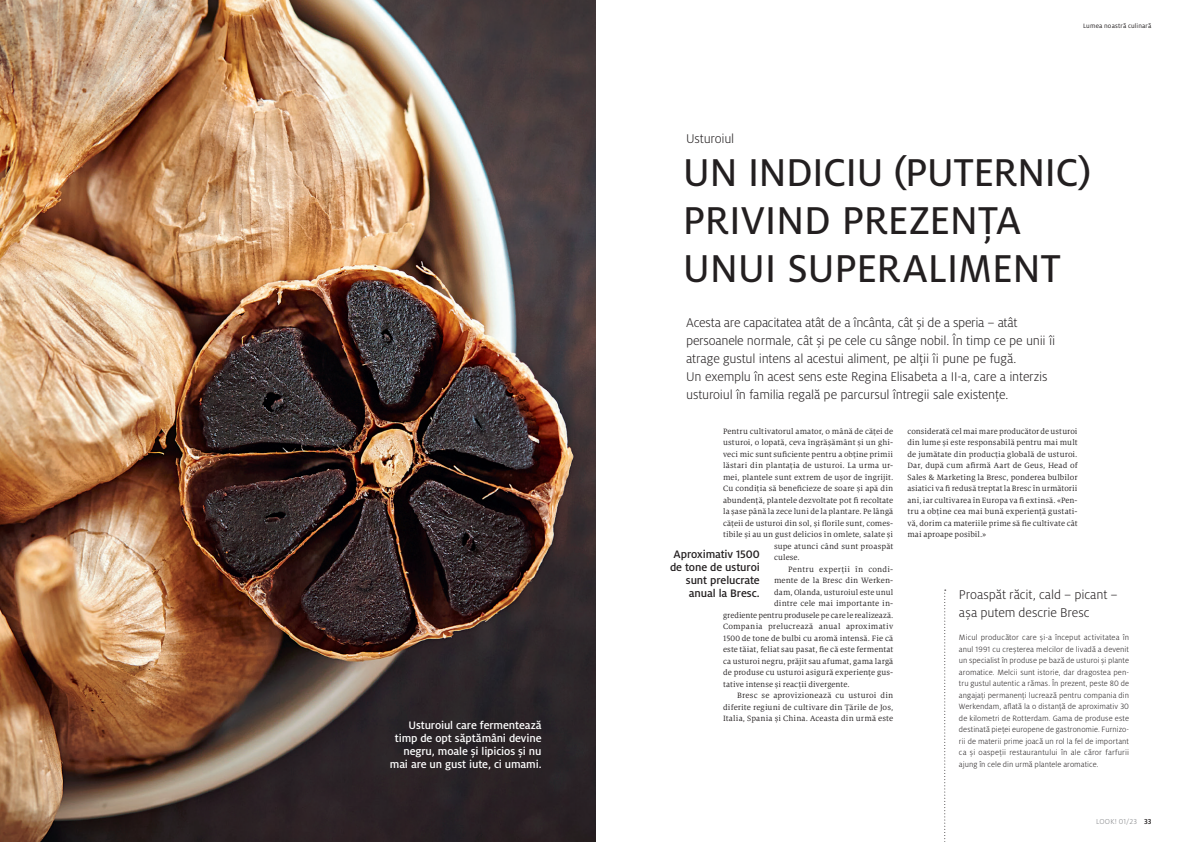
<style>
.page{position:relative;width:1191px;height:842px;background:#fff}
.page>*{position:absolute;margin:0;border:0;box-sizing:border-box;transform-origin:0 0}
.t1{font:43px/48px "Milo Pro Text";letter-spacing:-.01em;color:#231f20}
.t2{font:300 14px/18px "Milo Pro";letter-spacing:-.015em;color:#231f20}
.t3{font:500 12px/13px "Milo Pro";letter-spacing:-.01em;color:#fff;text-align:right}
.t4{font:500 12px/13px "Milo Pro";letter-spacing:-.01em;color:#231f20;text-align:right}
.t5{font:8.5px/11.5px "Milo Serif Pro";letter-spacing:.01em;color:#231f20;text-align:justify}
.t6{font:300 8.5px/11.5px "Milo Pro";letter-spacing:.005em;color:#231f20;text-align:justify}
.t7{font:8.5px "Milo Serif Pro";letter-spacing:.03em;color:#231f20}
.t8{font:8.5px "Milo Serif Pro";letter-spacing:.035em;color:#231f20}
.t9{font:300 8px "Milo Pro";letter-spacing:.025em;color:#808285}
.t10{font:7px "Milo Pro";letter-spacing:.02em;color:#231f20}
.s1{font-weight:500;color:#231f20}
</style>
<div class="page">
<img style="left:0;top:0;width:595px;height:842px">
<svg style="left:944px;top:590px;width:1px;height:252px"></svg>
<h3 class="t3" style="left:390px;top:718px;width:153px">Usturoiul care fermentează timp de opt săptămâni devine negru, moale și lipicios și nu mai are un gust iute, ci umami.</h3>
<p class="t10" style="left:1083px;top:22px;width:70px">Lumea noastră culinară</p>
<h2 class="t2" style="left:686px;top:130px;width:50px">Usturoiul</h2>
<h1 class="t1" style="left:683px;top:149px;width:410px">UN INDICIU (PUTERNIC)<br>PRIVIND PREZENȚA<br>UNUI SUPERALIMENT</h1>
<p class="t2" style="left:686px;top:313px;width:371px">Acesta are capacitatea atât de a încânta, cât și de a speria – atât persoanele normale, cât și pe cele cu sânge nobil. În timp ce pe unii îi atrage gustul intens al acestui aliment, pe alții îi pune pe fugă.<br>Un exemplu în acest sens este Regina Elisabeta a II-a, care a interzis usturoiul în familia regală pe parcursul întregii sale existențe.</p>
<p class="t5" style="left:723px;top:425px;width:172px">Pentru cultivatorul amator, o mână de căței de</p>
<p class="t5" style="left:723px;top:437px;width:172px">usturoi, o lopată, ceva îngrășământ și un ghi-</p>
<p class="t5" style="left:723px;top:448px;width:172px">veci mic sunt suficiente pentru a obține primii</p>
<p class="t5" style="left:723px;top:460px;width:172px">lăstari din plantația de usturoi. La urma ur-</p>
<p class="t5" style="left:723px;top:471px;width:172px">mei, plantele sunt extrem de ușor de îngrijit.</p>
<p class="t5" style="left:723px;top:483px;width:172px">Cu condiția să beneficieze de soare și apă din</p>
<p class="t5" style="left:723px;top:494px;width:172px">abundență, plantele dezvoltate pot fi recoltate</p>
<p class="t5" style="left:723px;top:506px;width:172px">la șase până la zece luni de la plantare. Pe lângă</p>
<p class="t5" style="left:723px;top:517px;width:172px">cățeii de usturoi din sol, și florile sunt, comes-</p>
<p class="t5" style="left:723px;top:529px;width:172px">tibile și au un gust delicios în omlete, salate și</p>
<p class="t5" style="left:774px;top:540px;width:121px">supe atunci când sunt proaspăt</p>
<p class="t5" style="left:774px;top:552px;width:27px">culese.</p>
<p class="t8" style="left:788px;top:564px;width:106px">Pentru experții în condi-</p>
<p class="t5" style="left:774px;top:575px;width:121px">mente de la Bresc din Werken-</p>
<p class="t5" style="left:774px;top:586px;width:121px">dam, Olanda, usturoiul este unul</p>
<p class="t5" style="left:774px;top:598px;width:121px">dintre cele mai importante in-</p>
<p class="t5" style="left:723px;top:609px;width:172px">grediente pentru produsele pe care le realizează.</p>
<p class="t7" style="left:723px;top:622px;width:172px">Compania prelucrează anual aproximativ</p>
<p class="t5" style="left:723px;top:632px;width:172px">1500 de tone de bulbi cu aromă intensă. Fie că</p>
<p class="t5" style="left:723px;top:644px;width:172px">este tăiat, feliat sau pasat, fie că este fermentat</p>
<p class="t5" style="left:723px;top:655px;width:172px">ca usturoi negru, prăjit sau afumat, gama largă</p>
<p class="t5" style="left:723px;top:667px;width:172px">de produse cu usturoi asigură experiențe gus-</p>
<p class="t5" style="left:723px;top:678px;width:128px">tative intense și reacții divergente.</p>
<p class="t5" style="left:737px;top:690px;width:157px">Bresc se aprovizionează cu usturoi din</p>
<p class="t5" style="left:723px;top:701px;width:172px">diferite regiuni de cultivare din Țările de Jos,</p>
<p class="t5" style="left:723px;top:713px;width:172px">Italia, Spania și China. Aceasta din urmă este</p>
<p class="t5" style="left:907px;top:425px;width:172px">considerată cel mai mare producător de usturoi din lume și este responsabilă pentru mai mult de jumătate din producția globală de usturoi.<br>Dar, după cum afirmă Aart de Geus, Head of Sales &amp; Marketing la Bresc, ponderea bulbilor asiatici va fi redusă treptat la Bresc în următorii ani, iar cultivarea în Europa va fi extinsă. «Pen&shy;tru a obține cea mai bună experiență gustati&shy;vă, dorim ca materiile prime să fie cultivate cât mai aproape posibil.»</p>
<h3 class="t4" style="left:670px;top:548px;width:91px">Aproximativ 1500 de tone de usturoi sunt prelucrate anual la Bresc.</h3>
<h2 class="t2" style="left:959px;top:586px;width:160px">Proaspăt răcit, cald – picant – așa putem descrie Bresc</h2>
<p class="t6" style="left:959px;top:632px;width:172px">Micul producător care și-a început activitatea în anul 1991 cu creșterea melcilor de livadă a devenit un specialist în produse pe bază de usturoi și plante aromatice. Melcii sunt istorie, dar dragostea pen&shy;tru gustul autentic a rămas. În prezent, peste 80 de angajați permanenți lucrează pentru compania din Werkendam, aflată la o distanță de aproximativ 30 de kilometri de Rotterdam. Gama de produse este destinată pieței europene de gastronomie. Furnizo&shy;rii de materii prime joacă un rol la fel de important ca și oaspeții restaurantului în ale căror farfurii ajung în cele din urmă plantele aromatice.</p>
<p class="t9" style="left:1096px;top:817px;width:57px">LOOK! 01/23 <span class="s1">33</span></p>
</div>
